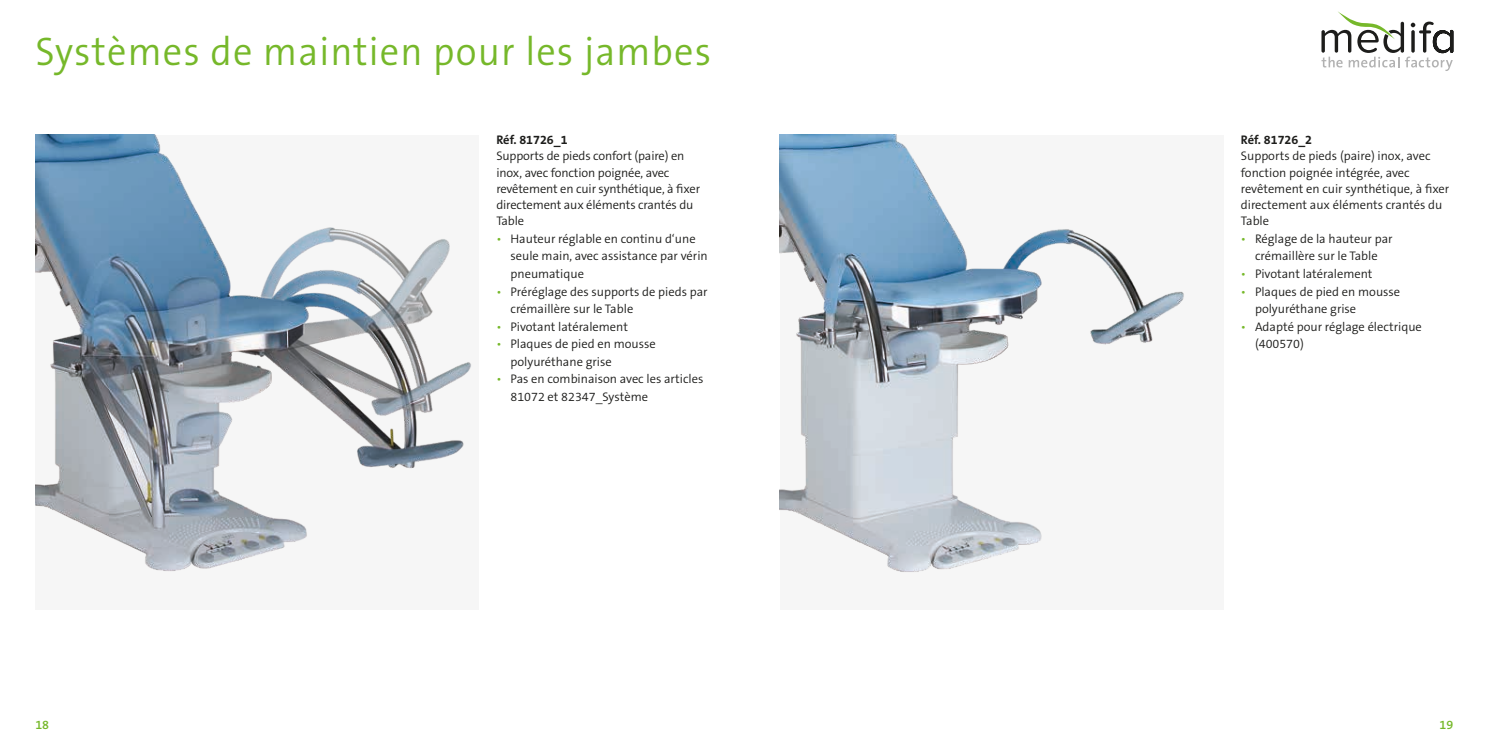
<style>
.page{position:relative;width:1489px;height:745px;background:#fff}
.page>*{position:absolute;margin:0;border:0;box-sizing:border-box;transform-origin:0 0}
.t1{font:300 40px "The Sans B W4";letter-spacing:.03em;color:#76b82a;scale:.96 1}
.t2{font:300 12.5px/16.2px "The Sans B W4";color:#1d1d1b}
.t3{font:700 12.5px "The Sans B W7";color:#1d1d1b}
.t4{font:600 12.5px "The Sans B W6";color:#76b82a}
.s1{color:#76b82a}
</style>
<div class="page">
<img style="left:35px;top:135px;width:437px;height:437px">
<div style="left:780px;top:135px;width:442px;height:474px;background:#f6f6f6"></div>
<img style="left:780px;top:135px;width:404px;height:437px">
<svg style="left:1321px;top:11px;width:132px;height:60px"></svg>
<h1 class="t1" style="left:35px;top:26px;width:705px">Systèmes de maintien pour les jambes</h1>
<p class="t3" style="left:496px;top:132px;width:73px">Réf. 81726_1</p>
<p class="t2" style="left:496px;top:148px;width:205px">Supports de pieds confort (paire) en inox, avec fonction poignée, avec revêtement en cuir synthétique, à fixer directement aux éléments crantés du<br>Table</p>
<p class="t2" style="left:510px;top:230px;width:199px;line-height:17.5px;text-indent:-14px"><span class="s1">•</span> Hauteur réglable en continu d‘une seule main, avec assistance par vérin pneumatique</p>
<p class="t2" style="left:510px;top:282px;width:199px;line-height:17.5px;text-indent:-14px"><span class="s1">•</span> Préréglage des supports de pieds par crémaillère sur le Table</p>
<p class="t2" style="left:496px;top:318px;width:133px"><span class="s1">•</span> Pivotant latéralement</p>
<p class="t2" style="left:510px;top:335px;width:147px;line-height:17.5px;text-indent:-14px"><span class="s1">•</span> Plaques de pied en mousse polyuréthane grise</p>
<p class="t2" style="left:510px;top:370px;width:194px;line-height:17.5px;text-indent:-14px"><span class="s1">•</span> Pas en combinaison avec les articles<br>81072 et 82347_Système</p>
<p class="t3" style="left:1240px;top:132px;width:73px">Réf. 81726_2</p>
<p class="t2" style="left:1240px;top:148px;width:210px">Supports de pieds (paire) inox, avec fonction poignée intégrée, avec revêtement en cuir synthétique, à fixer directement aux éléments crantés du<br>Table</p>
<p class="t2" style="left:1240px;top:230px;width:153px;line-height:17.5px;text-align:center"><span class="s1">•</span> Réglage de la hauteur par crémaillère sur le Table</p>
<p class="t2" style="left:1240px;top:265px;width:133px"><span class="s1">•</span> Pivotant latéralement</p>
<p class="t2" style="left:1254px;top:282px;width:147px;line-height:17.5px;text-indent:-14px"><span class="s1">•</span> Plaques de pied en mousse polyuréthane grise</p>
<p class="t2" style="left:1254px;top:317px;width:168px;line-height:17.5px;text-indent:-14px"><span class="s1">•</span> Adapté pour réglage électrique (400570)</p>
<p class="t4" style="left:35px;top:716px;width:15px">18</p>
<p class="t4" style="left:1439px;top:716px;width:15px">19</p>
</div>
